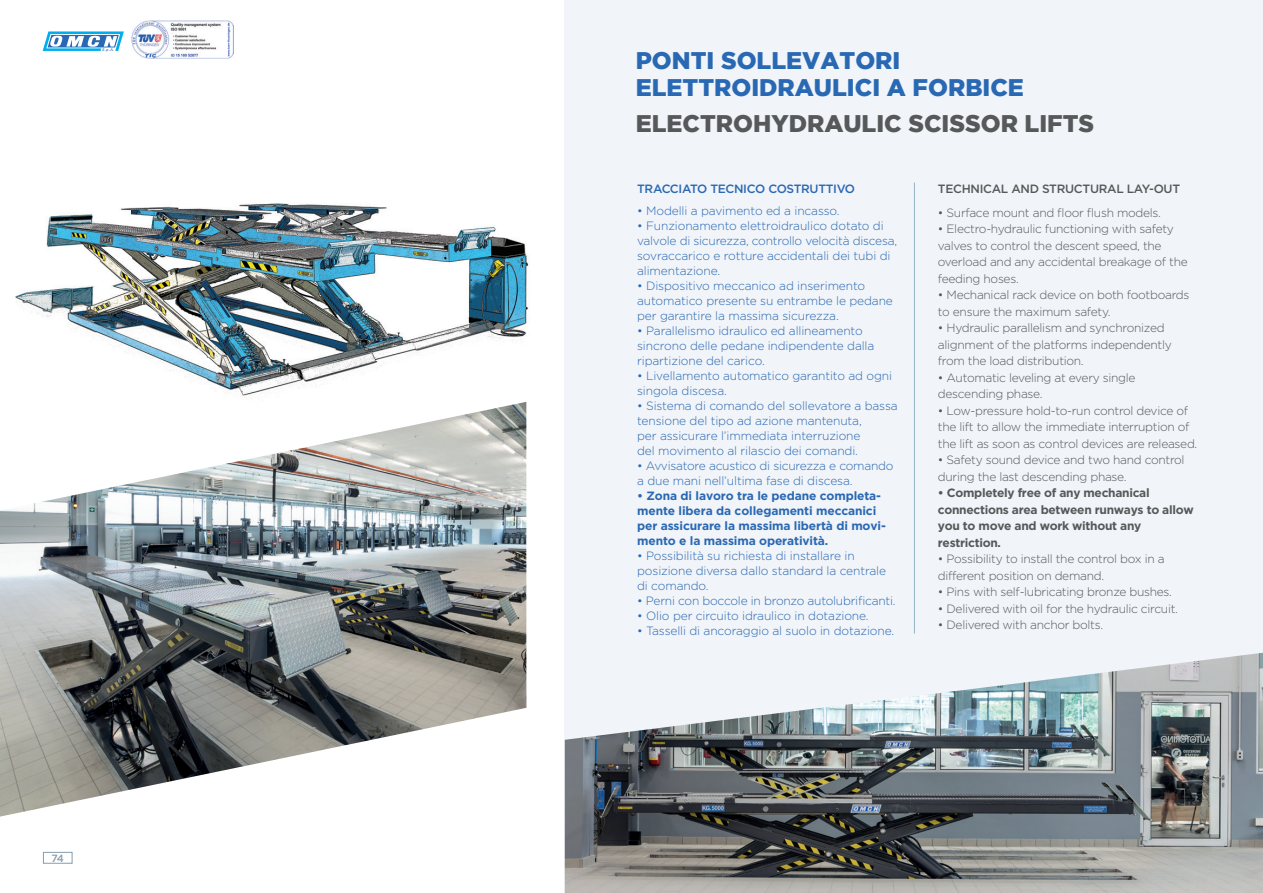
<style>
.page{position:relative;width:1263px;height:893px;background:#fff}
.page>*{position:absolute;margin:0;border:0;box-sizing:border-box;transform-origin:0 0}
.t1{font:900 24px/27px "Gotham";color:#2968b3}
.t2{font:900 24px "Gotham";color:#57585a}
.t3{font:300 12px/15px "Gotham";letter-spacing:-.01em;color:#2968b3}
.t4{font:300 12px/16.5px "Gotham";letter-spacing:-.025em;color:#57585a}
.t5{font:700 12px/15px "Gotham";letter-spacing:-.01em;color:#2968b3}
.t6{font:700 12px/16.5px "Gotham";letter-spacing:-.025em;color:#57585a}
.t7{font:500 12px "Gotham";letter-spacing:-.025em;color:#57585a}
.t8{font:500 12px "Gotham";letter-spacing:-.025em;color:#2968b3}
.t9{font:500 10.5px "Gotham";color:#849dab}
</style>
<div class="page">
<img style="left:132px;top:20px;width:101px;height:38px">
<div style="left:43px;top:852px;width:29px;height:11px;background:#fff;border:1px solid #849dab"></div>
<img style="left:15px;top:203px;width:514px;height:274px">
<div style="left:565px;top:0;width:698px;height:893px;background:#f1f4f8"></div>
<hr style="left:914px;top:183px;width:1px;height:451px;background:#97b4c4">
<svg style="left:42px;top:31px;width:82px;height:21px"></svg>
<img style="left:565px;top:653px;width:698px;height:240px">
<img style="left:0;top:402px;width:526px;height:415px">
<p class="t9" style="left:52px;top:852px;width:14px">74</p>
<h1 class="t1" style="left:636px;top:47px;width:390px">PONTI SOLLEVATORI<br>ELETTROIDRAULICI A FORBICE</h1>
<h1 class="t2" style="left:636px;top:110px;width:460px">ELECTROHYDRAULIC SCISSOR LIFTS</h1>
<p class="t8" style="left:637px;top:182px;width:220px">TRACCIATO TECNICO COSTRUTTIVO</p>
<p class="t3" style="left:637px;top:203px;width:204px">• Modelli a pavimento ed a incasso.</p>
<p class="t3" style="left:637px;top:218px;width:262px">• Funzionamento elettroidraulico dotato di valvole di sicurezza, controllo velocità discesa, sovraccarico e rotture accidentali dei tubi di alimentazione.</p>
<p class="t3" style="left:637px;top:278px;width:257px">• Dispositivo meccanico ad inserimento automatico presente su entrambe le pedane per garantire la massima sicurezza.</p>
<p class="t3" style="left:637px;top:323px;width:239px">• Parallelismo idraulico ed allineamento sincrono delle pedane indipendente dalla ripartizione del carico.</p>
<p class="t3" style="left:637px;top:368px;width:256px">• Livellamento automatico garantito ad ogni singola discesa.</p>
<p class="t3" style="left:637px;top:398px;width:262px">• Sistema di comando del sollevatore a bassa tensione del tipo ad azione mantenuta,<br>per assicurare l’immediata interruzione<br>del movimento al rilascio dei comandi.</p>
<p class="t3" style="left:637px;top:458px;width:258px">• Avvisatore acustico di sicurezza e comando a due mani nell’ultima fase di discesa.</p>
<p class="t5" style="left:637px;top:488px;width:250px">• Zona di lavoro tra le pedane completa&shy;mente libera da collegamenti meccanici per assicurare la massima libertà di movi&shy;mento e la massima operatività.</p>
<p class="t3" style="left:637px;top:548px;width:250px">• Possibilità su richiesta di installare in posizione diversa dallo standard la centrale di comando.</p>
<p class="t3" style="left:637px;top:593px;width:260px">• Perni con boccole in bronzo autolubrificanti.</p>
<p class="t3" style="left:637px;top:608px;width:233px">• Olio per circuito idraulico in dotazione.</p>
<p class="t3" style="left:637px;top:623px;width:259px">• Tasselli di ancoraggio al suolo in dotazione.</p>
<p class="t7" style="left:938px;top:182px;width:241px">TECHNICAL AND STRUCTURAL LAY-OUT</p>
<p class="t4" style="left:938px;top:204px;width:225px">• Surface mount and floor flush models.</p>
<p class="t4" style="left:938px;top:220px;width:251px">• Electro-hydraulic functioning with safety valves to control the descent speed, the overload and any accidental breakage of the feeding hoses.</p>
<p class="t4" style="left:938px;top:286px;width:253px">• Mechanical rack device on both footboards to ensure the maximum safety.</p>
<p class="t4" style="left:938px;top:319px;width:235px">• Hydraulic parallelism and synchronized alignment of the platforms independently from the load distribution.</p>
<p class="t4" style="left:938px;top:369px;width:199px">• Automatic leveling at every single descending phase.</p>
<p class="t4" style="left:938px;top:402px;width:261px">• Low-pressure hold-to-run control device of the lift to allow the immediate interruption of the lift as soon as control devices are released.</p>
<p class="t4" style="left:938px;top:451px;width:248px">• Safety sound device and two hand control during the last descending phase.</p>
<p class="t6" style="left:938px;top:484px;width:257px">• Completely free of any mechanical connections area between runways to allow you to move and work without any restriction.</p>
<p class="t4" style="left:938px;top:550px;width:228px">• Possibility to install the control box in a different position on demand.</p>
<p class="t4" style="left:938px;top:583px;width:236px">• Pins with self-lubricating bronze bushes.</p>
<p class="t4" style="left:938px;top:600px;width:241px">• Delivered with oil for the hydraulic circuit.</p>
<p class="t4" style="left:938px;top:616px;width:167px">• Delivered with anchor bolts.</p>
</div>
